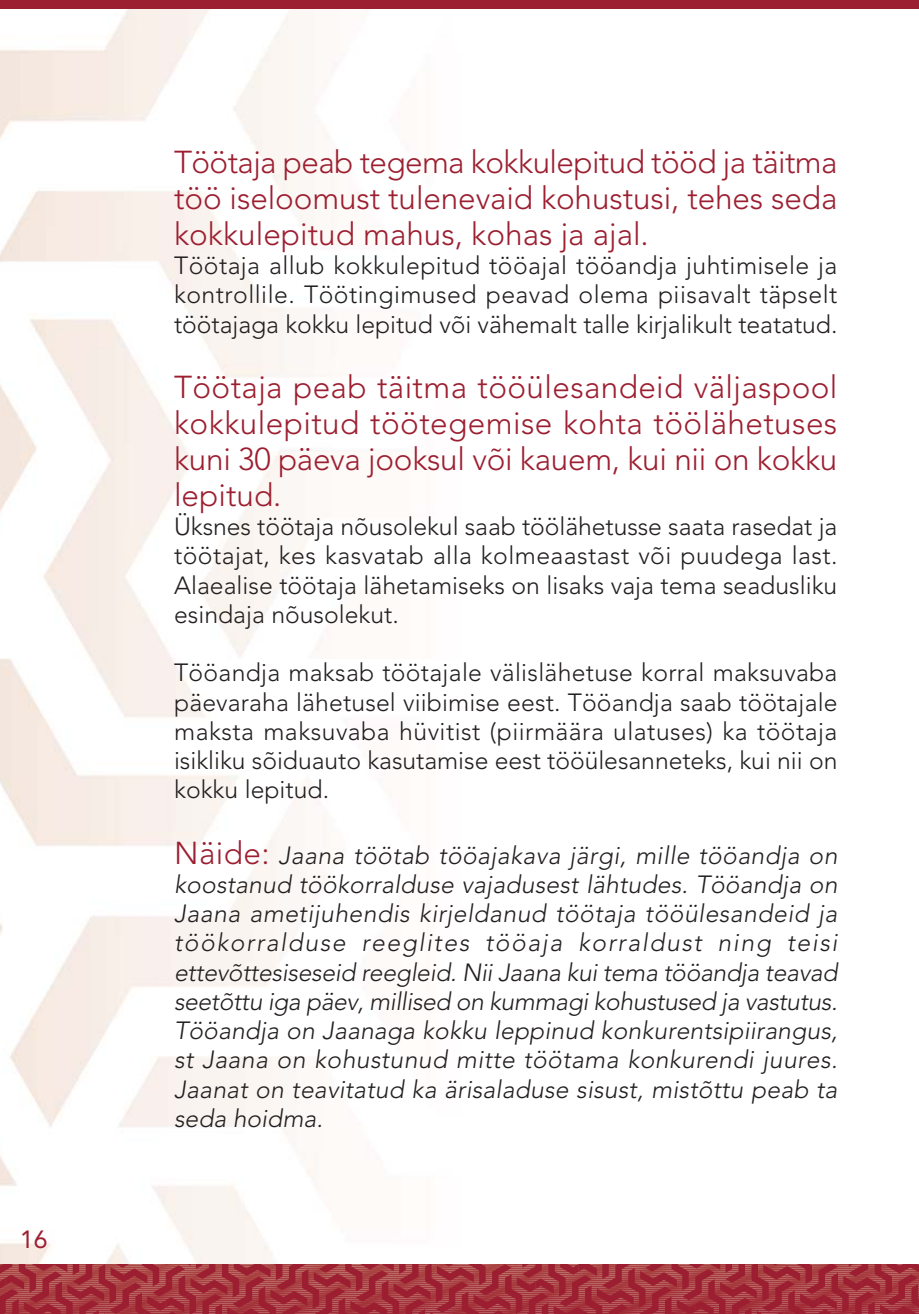
<style>
.page{position:relative;width:919px;height:1314px;background:#fff}
.page>*{position:absolute;margin:0;border:0;box-sizing:border-box;transform-origin:0 0}
.t1{font:300 31.5px/36px "Avenir EE";letter-spacing:-.005em;color:#9c1f31;text-align:justify}
.t2{font:300 24.75px/29.2px "Avenir EE";color:#231f20;text-align:justify}
.t3{font:italic 300 24.75px/29.2px "Avenir EE";letter-spacing:.01em;color:#231f20;text-align:justify}
.t4{font:24.75px "Avenir EE";color:#9c1f31}
.s1{font-style:normal;font-size:31.5px;color:#9c1f31}
</style>
<div class="page">
<div style="left:0;top:0;width:918px;height:9px;background:#9c1f31"></div>
<svg style="left:0;top:1264px;width:918px;height:50px;background:#a4353e"></svg>
<p class="t4" style="left:20px;top:1229px;width:29px">16</p>
<p class="t1" style="left:174px;top:146px;width:665px">Töötaja peab tegema kokkulepitud tööd ja täitma töö iseloomust tulenevaid kohustusi, tehes seda kokkulepitud mahus, kohas ja ajal.</p>
<p class="t2" style="left:174px;top:253px;width:664px">Töötaja allub kokkulepitud tööajal tööandja juhtimisele ja kontrollile. Töötingimused peavad olema piisavalt täpselt töötajaga kokku lepitud või vähemalt talle kirjalikult teatatud.</p>
<p class="t1" style="left:174px;top:371px;width:664px">Töötaja peab täitma tööülesandeid väljaspool kokkulepitud töötegemise kohta töölähetuses kuni 30 päeva jooksul või kauem, kui nii on kokku lepitud.</p>
<p class="t2" style="left:174px;top:514px;width:664px">Üksnes töötaja nõusolekul saab töölähetusse saata rasedat ja töötajat, kes kasvatab alla kolmeaastast või puudega last.<br>Alaealise töötaja lähetamiseks on lisaks vaja tema seadusliku esindaja nõusolekut.</p>
<p class="t2" style="left:174px;top:660px;width:665px">Tööandja maksab töötajale välislähetuse korral maksuvaba päevaraha lähetusel viibimise eest. Tööandja saab töötajale maksta maksuvaba hüvitist (piirmäära ulatuses) ka töötaja isikliku sõiduauto kasutamise eest tööülesanneteks, kui nii on kokku lepitud.</p>
<p class="t3" style="left:174px;top:842px;width:664px"><span class="s1">Näide:</span> Jaana töötab tööajakava järgi, mille tööandja on koostanud töökorralduse vajadusest lähtudes. Tööandja on Jaana ametijuhendis kirjeldanud töötaja tööülesandeid ja töökorralduse reeglites tööaja korraldust ning teisi ettevõttesiseseid reegleid. Nii Jaana kui tema tööandja teavad seetõttu iga päev, millised on kummagi kohustused ja vastutus.<br>Tööandja on Jaanaga kokku leppinud konkurentsipiirangus, st Jaana on kohustunud mitte töötama konkurendi juures.<br>Jaanat on teavitatud ka ärisaladuse sisust, mistõttu peab ta seda hoidma.</p>
</div>
